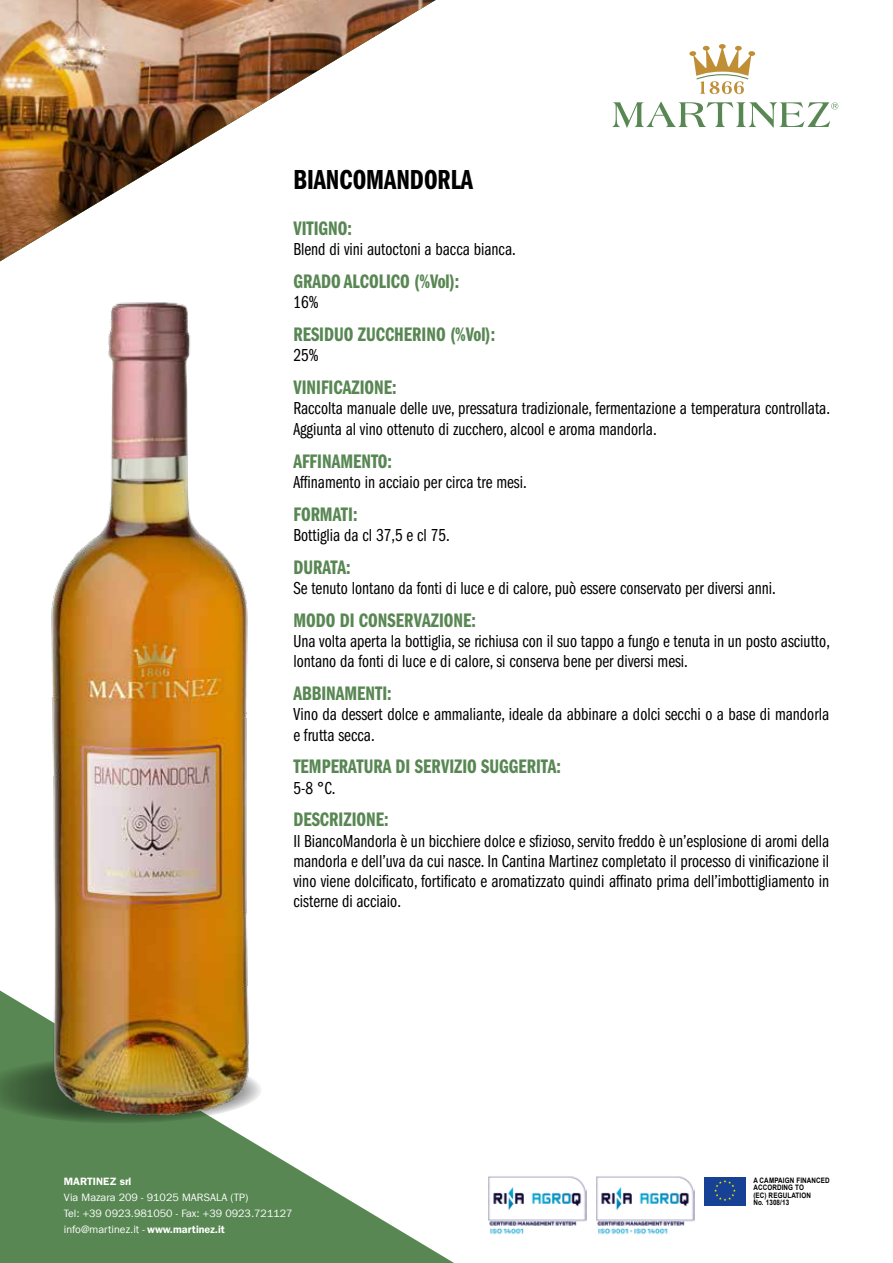
<style>
.page{position:relative;width:893px;height:1263px;background:#fff}
.page>*{position:absolute;margin:0;border:0;box-sizing:border-box;transform-origin:0 0}
.t1{font:28.5px "Franklin Gothic Demi Cmpr";color:#000}
.t2{font:20.25px "ITC Franklin Gothic Std Dm Cp";color:#588753}
.t3{font:18px/20.2px "ITC Franklin Gothic Std Bk Cp";color:#000}
.t4{font:10.65px/16px "Franklin Gothic LT Com";color:#fff}
.t5{font:600 10.65px "Franklin Gothic";color:#fff}
.t6{font:700 7.5px/7.5px "Arial";letter-spacing:.02em;color:#000;scale:.84 1}
.s1{font-family:"Franklin Gothic";font-weight:600}
</style>
<div class="page">
<svg style="left:612px;top:102px;width:226px;height:26px"></svg>
<svg style="left:689px;top:44px;width:66px;height:50px"></svg>
<div style="left:704px;top:1177px;width:42px;height:29px;background:#164194"></div>
<svg style="left:714px;top:1180px;width:22px;height:21px"></svg>
<img style="left:488px;top:1176px;width:98px;height:59px">
<img style="left:596px;top:1176px;width:98px;height:59px">
<svg style="left:0;top:990px;width:454px;height:273px;fill:#588753"></svg>
<img style="left:0;top:0;width:436px;height:262px">
<svg style="left:0;top:1057px;width:9px;height:66px"></svg>
<img style="left:9px;top:201px;width:282px;height:945px">
<h1 class="t1" style="left:293px;top:164px;width:181px">BIANCOMANDORLA</h1>
<p class="t2" style="left:293px;top:217px;width:60px">VITIGNO:</p>
<p class="t3" style="left:293px;top:239px;width:224px">Blend di vini autoctoni a bacca bianca.</p>
<p class="t2" style="left:293px;top:270px;width:167px">GRADO ALCOLICO (%Vol):</p>
<p class="t3" style="left:293px;top:293px;width:27px">16%</p>
<p class="t2" style="left:293px;top:323px;width:203px">RESIDUO ZUCCHERINO (%Vol):</p>
<p class="t3" style="left:293px;top:346px;width:27px">25%</p>
<p class="t2" style="left:293px;top:376px;width:105px">VINIFICAZIONE:</p>
<p class="t3" style="left:293px;top:399px;width:538px">Raccolta manuale delle uve, pressatura tradizionale, fermentazione a temperatura controllata.<br>Aggiunta al vino ottenuto di zucchero, alcool e aroma mandorla.</p>
<p class="t2" style="left:293px;top:450px;width:100px">AFFINAMENTO:</p>
<p class="t3" style="left:293px;top:472px;width:235px">Affinamento in acciaio per circa tre mesi.</p>
<p class="t2" style="left:293px;top:503px;width:66px">FORMATI:</p>
<p class="t3" style="left:293px;top:525px;width:158px">Bottiglia da cl 37,5 e cl 75.</p>
<p class="t2" style="left:293px;top:556px;width:59px">DURATA:</p>
<p class="t3" style="left:293px;top:578px;width:484px">Se tenuto lontano da fonti di luce e di calore, può essere conservato per diversi anni.</p>
<p class="t2" style="left:293px;top:609px;width:184px">MODO DI CONSERVAZIONE:</p>
<p class="t3" style="left:293px;top:631px;width:538px">Una volta aperta la bottiglia, se richiusa con il suo tappo a fungo e tenuta in un posto asciutto, lontano da fonti di luce e di calore, si conserva bene per diversi mesi.</p>
<p class="t2" style="left:293px;top:682px;width:100px">ABBINAMENTI:</p>
<p class="t3" style="left:293px;top:704px;width:537px">Vino da dessert dolce e ammaliante, ideale da abbinare a dolci secchi o a base di mandorla e frutta secca.</p>
<p class="t2" style="left:293px;top:755px;width:269px">TEMPERATURA DI SERVIZIO SUGGERITA:</p>
<p class="t3" style="left:293px;top:778px;width:44px">5-8 °C.</p>
<p class="t2" style="left:293px;top:808px;width:97px">DESCRIZIONE:</p>
<p class="t3" style="left:293px;top:831px;width:537px;text-align:justify">Il BiancoMandorla è un bicchiere dolce e sfizioso, servito freddo è un’esplosione di aromi della mandorla e dell’uva da cui nasce. In Cantina Martinez completato il processo di vinificazione il vino viene dolcificato, fortificato e aromatizzato quindi affinato prima dell’imbottigliamento in cisterne di acciaio.</p>
<p class="t5" style="left:64px;top:1175px;width:69px">MARTINEZ srl</p>
<p class="t4" style="left:64px;top:1189px;width:230px">Via Mazara 209 - 91025 MARSALA (TP)<br>Tel: +39 0923.981050 - Fax: +39 0923.721127 info@martinez.it - <span class="s1">www.martinez.it</span></p>
<p class="t6" style="left:753px;top:1177px;width:93px">A CAMPAIGN FINANCED<br>ACCORDING TO<br>(EC) REGULATION<br>No. 1308/13</p>
</div>
